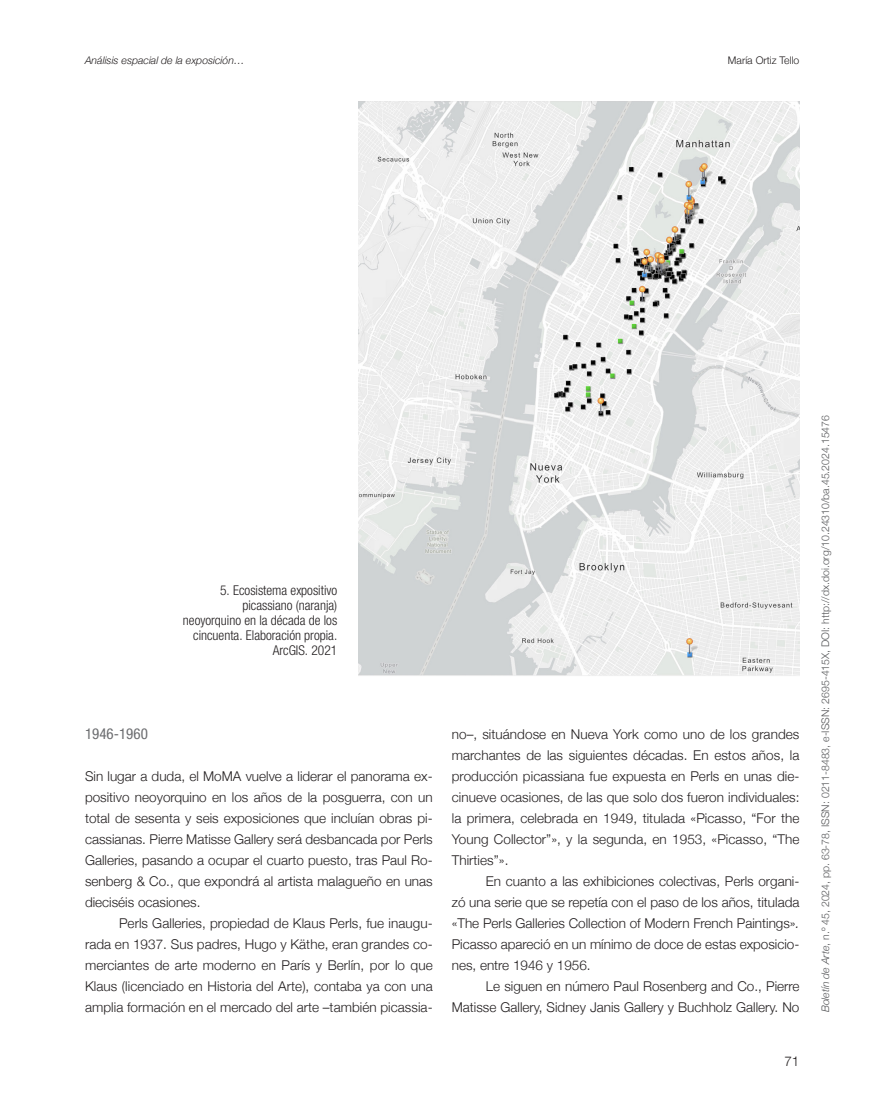
<style>
.page{position:relative;width:893px;height:1106px;background:#fff}
.page>*{position:absolute;margin:0;border:0;box-sizing:border-box;transform-origin:0 0}
.t1{font:15px "Helvetica Neue LT 57 Cn";color:#6c6d70}
.t2{font:300 13.5px/21px "Helvetica Neue";color:#231f20;text-align:justify}
.t3{font:13.5px/15px "Helvetica Neue LT 47 Lt Cn";color:#231f20;text-align:right}
.t4{font:300 10.5px "Helvetica Neue";color:#57585a}
.t5{font:italic 300 10.5px "Helvetica Neue";color:#231f20}
.t6{font:300 10.5px "Helvetica Neue";color:#231f20}
.s1{font-style:italic}
</style>
<div class="page">
<img style="left:359px;top:102px;width:440px;height:574px">
<p class="t5" style="left:85px;top:52px;width:161px">Análisis espacial de la exposición…</p>
<p class="t6" style="left:728px;top:52px;width:73px">María Ortiz Tello</p>
<p class="t3" style="left:183px;top:583px;width:156px">5. Ecosistema expositivo picassiano (naranja) neoyorquino en la década de los cincuenta. Elaboración propia.<br>ArcGIS. 2021</p>
<p class="t1" style="left:85px;top:725px;width:64px">1946-1960</p>
<p class="t2" style="left:85px;top:765px;width:349px">Sin lugar a duda, el MoMA vuelve a liderar el panorama ex&shy;positivo neoyorquino en los años de la posguerra, con un total de sesenta y seis exposiciones que incluían obras pi&shy;cassianas. Pierre Matisse Gallery será desbancada por Perls Galleries, pasando a ocupar el cuarto puesto, tras Paul Ro&shy;senberg &amp; Co., que expondrá al artista malagueño en unas dieciséis ocasiones.</p>
<p class="t2" style="left:85px;top:912px;width:349px;text-indent:34px">Perls Galleries, propiedad de Klaus Perls, fue inaugu&shy;rada en 1937. Sus padres, Hugo y Käthe, eran grandes co&shy;merciantes de arte moderno en París y Berlín, por lo que Klaus (licenciado en Historia del Arte), contaba ya con una amplia formación en el mercado del arte –también picassia-</p>
<p class="t2" style="left:452px;top:723px;width:349px">no–, situándose en Nueva York como uno de los grandes marchantes de las siguientes décadas. En estos años, la producción picassiana fue expuesta en Perls en unas die&shy;cinueve ocasiones, de las que solo dos fueron individuales: la primera, celebrada en 1949, titulada «Picasso, “For the Young Collector”», y la segunda, en 1953, «Picasso, “The Thirties”».</p>
<p class="t2" style="left:452px;top:870px;width:349px;text-indent:34px">En cuanto a las exhibiciones colectivas, Perls organi&shy;zó una serie que se repetía con el paso de los años, titulada «The Perls Galleries Collection of Modern French Paintings»<span class="s1">.<br></span>Picasso apareció en un mínimo de doce de estas exposicio&shy;nes, entre 1946 y 1956.</p>
<p class="t2" style="left:452px;top:975px;width:349px;text-align:right">Le siguen en número Paul Rosenberg and Co., Pierre<br>Matisse Gallery, Sidney Janis Gallery y Buchholz Gallery. No</p>
<p class="t2" style="left:784px;top:1049px;width:17px">71</p>
<p class="t4" style="left:817px;top:1012px;width:599px;rotate:-90deg"><span class="s1">Boletín de Arte</span>, n.º 45, 2024, pp. 63-78, ISSN: 0211-8483, e-ISSN: 2695-415X, DOI: http://dx.doi.org/10.24310/ba.45.2024.15476</p>
</div>
